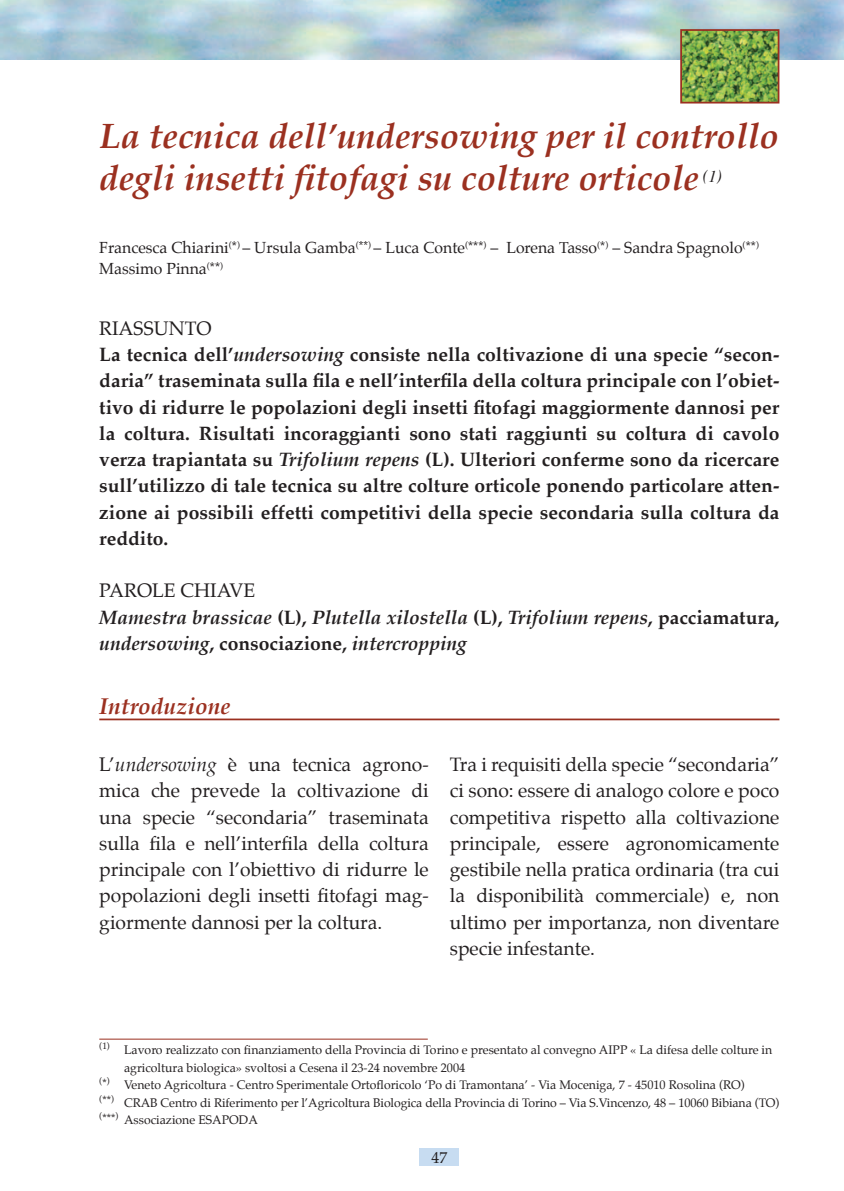
<style>
.page{position:relative;width:844px;height:1191px;background:#fff}
.page>*{position:absolute;margin:0;border:0;box-sizing:border-box;transform-origin:0 0}
.t1{font:italic 700 35px/42px "Palatino";color:#9b3020}
.t2{font:italic 700 22.75px "Palatino";color:#9b3020}
.t3{font:700 19.25px/26.2px "Palatino";color:#231f20}
.t4{font:19.25px/26.2px "Palatino";color:#231f20;text-align:justify}
.t5{font:italic 700 19.25px/26.2px "Palatino";color:#231f20}
.t6{font:15.75px/21px "Palatino";color:#231f20}
.t7{font:12.25px "Palatino";color:#231f20}
.s1{font-size:13.3px}
.s2{font-weight:400}
.s3{font-style:italic}
.s4{font-weight:400;font-style:normal}
.s5{font-style:normal}
</style>
<div class="page">
<img style="left:0;top:0;width:843px;height:59px">
<hr style="left:99px;top:1038px;width:328px;height:1px;background:#9b3020">
<hr style="left:99px;top:718px;width:680px;height:2px;background:#9b3020">
<img style="left:683px;top:32px;width:93px;height:68px">
<div style="left:680px;top:29px;width:99px;height:74px;border:2px solid #9b3020"></div>
<div style="left:419px;top:1148px;width:40px;height:18px;background:#c7dcf1"></div>
<h1 class="t1" style="left:99px;top:119px;width:681px">La tecnica dell’undersowing per il controllo degli insetti fitofagi su colture orticole <sup>(1)</sup></h1>
<p class="t6" style="left:99px;top:239px;width:661px">Francesca Chiarini<sup>(</sup><span class="s1">*</span><sup>)</sup> – Ursula Gamba<sup>(</sup><sup>**</sup><sup>)</sup> – Luca Conte<sup>(</sup><span class="s1">***</span><sup>)</sup> – Lorena Tasso<sup>(</sup><span class="s1">*</span><sup>)</sup> – Sandra Spagnolo<sup>(</sup><span class="s1">**</span><sup>)<br></sup>Massimo Pinna<sup>(</sup><span class="s1">**</span><sup>)</sup></p>
<p class="t3" style="left:99px;top:317px;width:681px"><span class="s2">RIASSUNTO<br></span>La tecnica dell’<span class="s3">undersowing</span> consiste nella coltivazione di una specie “secon&shy;daria” traseminata sulla fila e nell’interfila della coltura principale con l’obiet&shy;tivo di ridurre le popolazioni degli insetti fitofagi maggiormente dannosi per la coltura. Risultati incoraggianti sono stati raggiunti su coltura di cavolo verza trapiantata su <span class="s3">Trifolium repens</span> (L). Ulteriori conferme sono da ricercare sull’utilizzo di tale tecnica su altre colture orticole ponendo particolare atten&shy;zione ai possibili effetti competitivi della specie secondaria sulla coltura da reddito.</p>
<p class="t5" style="left:99px;top:579px;width:681px"><span class="s4">PAROLE CHIAVE<br></span>Mamestra brassicae <span class="s5">(L),</span> Plutella xilostella <span class="s5">(L),</span> Trifolium repens<span class="s5">, pacciamatura, </span>undersowing<span class="s5">, consociazione,</span> intercropping</p>
<p class="t2" style="left:99px;top:692px;width:133px">Introduzione</p>
<p class="t4" style="left:99px;top:753px;width:331px">L’<span class="s3">undersowing</span> è una tecnica agrono&shy;mica che prevede la coltivazione di una specie “secondaria” traseminata sulla fila e nell’interfila della coltura principale con l’obiettivo di ridurre le popolazioni degli insetti fitofagi mag&shy;giormente dannosi per la coltura.</p>
<p class="t4" style="left:450px;top:753px;width:331px">Tra i requisiti della specie “secondaria” ci sono: essere di analogo colore e poco competitiva rispetto alla coltivazione principale, essere agronomicamente gestibile nella pratica ordinaria (tra cui la disponibilità commerciale) e, non ultimo per importanza, non diventare specie infestante.</p>
<p class="t7" style="left:99px;top:1042px;width:674px"><sup>(1)</sup> Lavoro realizzato con finanziamento della Provincia di Torino e presentato al convegno AIPP « La difesa delle colture in</p>
<p class="t7" style="left:124px;top:1059px;width:342px">agricoltura biologica» svoltosi a Cesena il 23-24 novembre 2004</p>
<p class="t7" style="left:99px;top:1077px;width:647px"><sup>(</sup><sup>*</sup><sup>)</sup> Veneto Agricoltura - Centro Sperimentale Ortofloricolo ‘Po di Tramontana’ - Via Moceniga, 7 - 45010 Rosolina (RO)</p>
<p class="t7" style="left:99px;top:1094px;width:681px"><sup>(</sup><sup>**</sup><sup>)</sup> CRAB Centro di Riferimento per l’Agricoltura Biologica della Provincia di Torino – Via S.Vincenzo, 48 – 10060 Bibiana (TO)</p>
<p class="t7" style="left:99px;top:1112px;width:160px"><sup>(</sup><sup>***</sup><sup>)</sup> Associazione ESAPODA</p>
<p class="t6" style="left:431px;top:1148px;width:17px">47</p>
</div>
